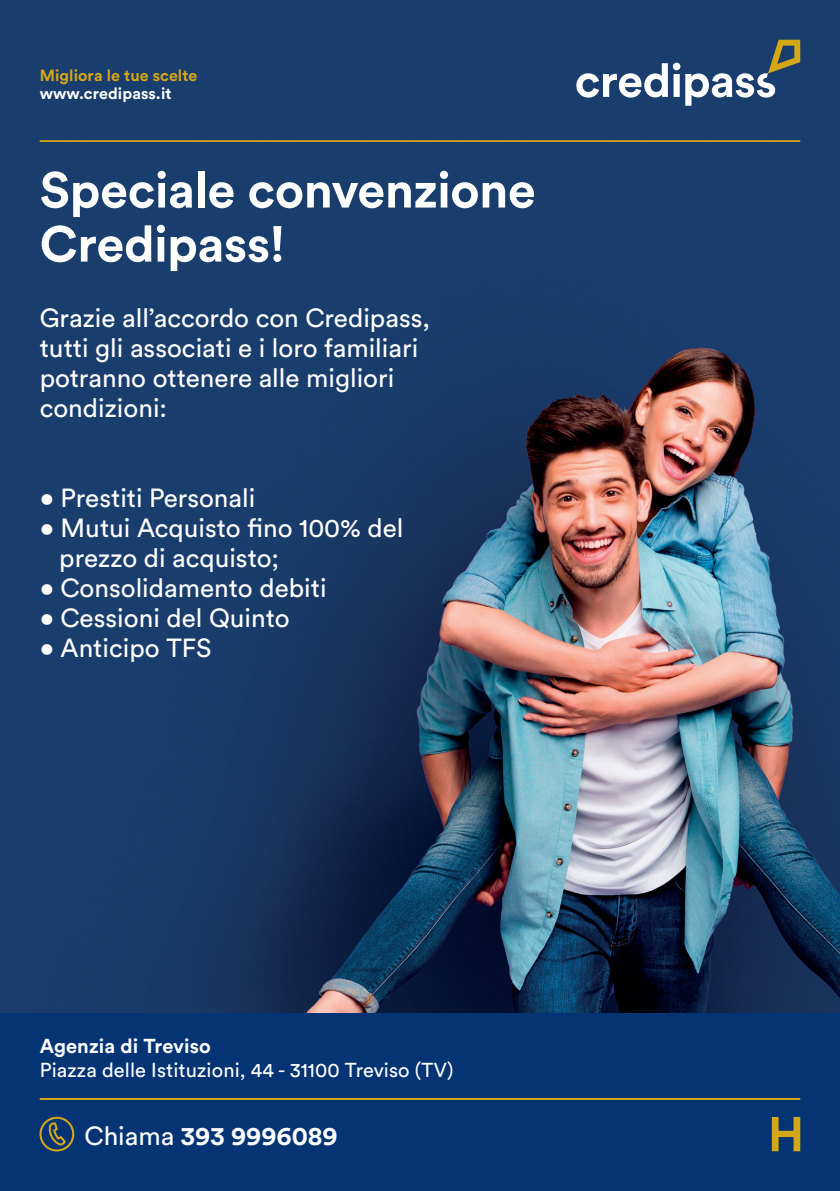
<style>
.page{position:relative;width:840px;height:1191px;background:#fff}
.page>*{position:absolute;margin:0;border:0;box-sizing:border-box;transform-origin:0 0}
.t1{font:700 50px/54px "Circular Std";letter-spacing:-.01em;color:#fff}
.t2{font:26px/30px "Circular Std";color:#fff}
.t3{font:700 26px "Circular Std";color:#fff}
.t4{font:20px "Circular Std";letter-spacing:.005em;color:#fff}
.t5{font:700 20px "Circular Std";letter-spacing:.005em;color:#fff}
.t6{font:700 16px "Circular Std";letter-spacing:.005em;color:#d5a616}
.t7{font:700 16px "Circular Std";letter-spacing:.005em;color:#fff}
.s1{font-weight:400}
</style>
<div class="page">
<img style="left:0;top:0;width:839px;height:1013px">
<hr style="left:40px;top:140px;width:759px;height:2px;background:#d5a616">
<svg style="left:576px;top:40px;width:223px;height:66px"></svg>
<div style="left:0;top:1013px;width:839px;height:178px;background:#053474"></div>
<svg style="left:39px;top:1116px;width:35px;height:35px"></svg>
<hr style="left:40px;top:1098px;width:759px;height:2px;background:#d5a616">
<svg style="left:771px;top:1117px;width:28px;height:34px"></svg>
<p class="t6" style="left:40px;top:65px;width:159px">Migliora le tue scelte</p>
<p class="t7" style="left:40px;top:83px;width:133px">www.credipass.it</p>
<p class="t1" style="left:40px;top:162px;width:497px">Speciale convenzione<br>Credipass!</p>
<p class="t2" style="left:40px;top:303px;width:392px">Grazie all’accordo con Credipass,</p>
<p class="t2" style="left:40px;top:333px;width:380px">tutti gli associati e i loro familiari</p>
<p class="t2" style="left:40px;top:363px;width:356px">potranno ottenere alle migliori condizioni:</p>
<p class="t2" style="left:40px;top:483px;width:217px">• Prestiti Personali</p>
<p class="t2" style="left:40px;top:513px;width:365px">• Mutui Acquisto fino 100% del</p>
<p class="t2" style="left:59px;top:543px;width:221px">prezzo di acquisto;</p>
<p class="t2" style="left:40px;top:573px;width:288px">• Consolidamento debiti</p>
<p class="t2" style="left:40px;top:603px;width:251px">• Cessioni del Quinto</p>
<p class="t2" style="left:40px;top:633px;width:173px">• Anticipo TFS</p>
<p class="t5" style="left:40px;top:1032px;width:126px">Credip ss Srl</p>
<p class="t4" style="left:40px;top:1056px;width:157px">info@credipass.it</p>
<p class="t5" style="left:40px;top:1032px;width:172px">Agenzia di Treviso</p>
<p class="t4" style="left:40px;top:1057px;width:415px">Piazza delle Istituzioni, 44 - 31100 Treviso (TV)</p>
<p class="t3" style="left:84px;top:1118px;width:251px"><span class="s1">Chiama</span> 800.944.244</p>
<p class="t3" style="left:181px;top:1118px;width:158px">393 9996089</p>
</div>
